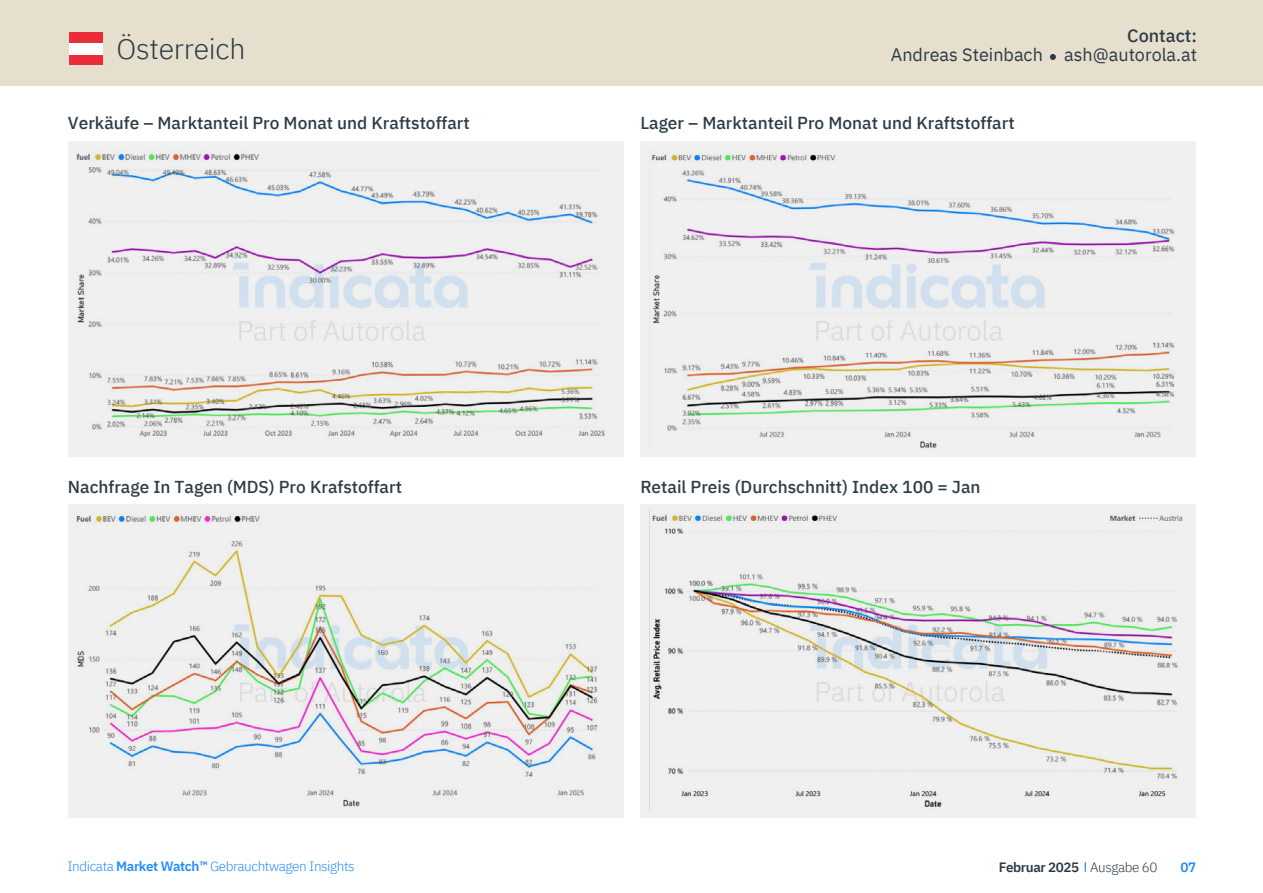
<style>
.page{position:relative;width:1263px;height:893px;background:#fff}
.page>*{position:absolute;margin:0;border:0;box-sizing:border-box;transform-origin:0 0}
.t1{font:300 28.5px "IBM Plex Sans";letter-spacing:-.01em;color:#2c3b46}
.t2{font:18px "IBM Plex Sans";color:#2c3b46}
.t3{font:500 18px "IBM Plex Sans";color:#2c3b46}
.t4{font:500 17.25px "IBM Plex Sans";color:#2c3b46}
.t5{font:300 13.5px "IBM Plex Sans";letter-spacing:-.03em;color:#228cff}
.t6{font:600 13.5px "IBM Plex Sans";letter-spacing:-.03em;color:#2c3b46}
.t7{font:600 13.5px "IBM Plex Sans";color:#228cff}
.s1{font-weight:600}
.s2{font-weight:300}
</style>
<div class="page">
<div style="left:68px;top:142px;width:555px;height:315px;background:#f0f0f0"></div>
<div style="left:640px;top:142px;width:555px;height:315px;background:#f0f0f0"></div>
<div style="left:68px;top:504px;width:555px;height:314px;background:#f0f0f0"></div>
<div style="left:640px;top:504px;width:555px;height:314px;background:#f0f0f0"></div>
<img style="left:77px;top:151px;width:528px;height:287px">
<img style="left:651px;top:153px;width:524px;height:295px">
<img style="left:76px;top:514px;width:522px;height:293px">
<img style="left:652px;top:512px;width:531px;height:295px">
<div style="left:0;top:0;width:1263px;height:85px;background:#e6dfcd"></div>
<div style="left:69px;top:32px;width:33px;height:33px;background:#eb2d3a"></div>
<div style="left:69px;top:43px;width:33px;height:11px;background:#fff"></div>
<svg style="left:1050px;top:54px;width:6px;height:6px"></svg>
<h1 class="t1" style="left:117px;top:34px;width:130px">÷sterreich</h1>
<p class="t3" style="left:1127px;top:28px;width:71px">Contact:</p>
<p class="t2" style="left:891px;top:44px;width:308px">Andreas Steinbach ash@autorola.at</p>
<p class="t4" style="left:68px;top:116px;width:403px">Verk‰ufe ñ Marktanteil Pro Monat und Kraftstoffart</p>
<p class="t4" style="left:640px;top:116px;width:376px">Lager ñ Marktanteil Pro Monat und Kraftstoffart</p>
<p class="t4" style="left:68px;top:480px;width:336px">Nachfrage In Tagen (MDS) Pro Krafstoffart</p>
<p class="t4" style="left:640px;top:480px;width:342px">Retail Preis (Durchschnitt) Index 100 = Jan</p>
<p class="t5" style="left:67px;top:859px;width:289px">Indicata <span class="s1">Market Watchô</span> Gebrauchtwagen Insights</p>
<p class="t6" style="left:999px;top:859px;width:160px">Februar 2025 <span class="s2">Ausgabe 60</span></p>
<p class="t7" style="left:1180px;top:859px;width:17px">07</p>
</div>
